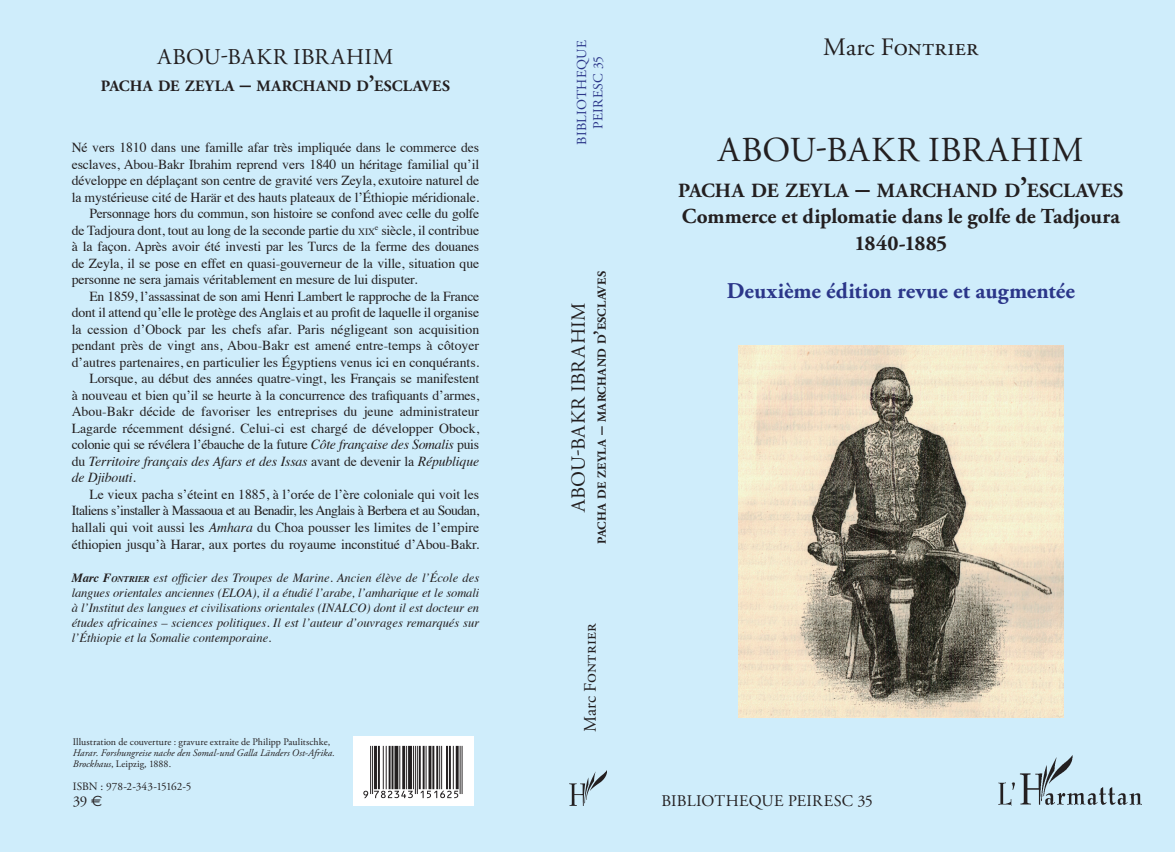
<style>
.page{position:relative;width:1175px;height:852px;background:#fff}
.page>*{position:absolute;margin:0;border:0;box-sizing:border-box;transform-origin:0 0}
.t1{font:35px "Adobe Garamond Pro";letter-spacing:.02em;color:#231f20}
.t2{font:25px "Adobe Garamond Pro";letter-spacing:.01em;color:#231f20}
.t3{font:700 22.5px "Adobe Garamond Pro";color:#2b3689}
.t4{font:22.5px "Adobe Garamond Pro";letter-spacing:.02em;color:#231f20}
.t5{font:700 21.25px/27px "Adobe Garamond Pro";color:#231f20;text-align:center}
.t6{font:700 20.12px "Adobe Garamond Pro";letter-spacing:.025em;color:#231f20}
.t7{font:20px "Adobe Garamond Pro";letter-spacing:.01em;color:#231f20}
.t8{font:17.5px "Adobe Garamond Pro";letter-spacing:.01em;color:#231f20}
.t9{font:16.25px "Adobe Garamond Pro";letter-spacing:.015em;color:#231f20}
.t10{font:700 15.75px "Adobe Garamond Pro";letter-spacing:.025em;color:#231f20}
.t11{font:15px "Adobe Garamond Pro";color:#231f20}
.t12{font:13.75px/16.5px "Times";letter-spacing:-.01em;color:#231f20;text-align:justify}
.t13{font:13.75px/16.5px "Adobe Garamond Pro";letter-spacing:.02em;color:#2b3689;text-align:center}
.t14{font:italic 12.5px/15px "Times";color:#231f20;text-align:justify}
.t15{font:700 12.25px "Adobe Garamond Pro";letter-spacing:.02em;color:#231f20}
.t16{font:11.25px "Adobe Garamond Pro";letter-spacing:-.005em;color:#231f20}
.t17{font:10px/10.8px "Adobe Garamond Pro";letter-spacing:.01em;color:#231f20}
.s1{font-size:22.5px}
.s2{font-size:9.62px}
.s3{font-style:italic}
.s4{font-weight:700}
.s5{font-weight:700;font-size:8.75px}
.s6{font-family:"Euro Sans"}
.s7{font-size:17.5px}
.s8{font-size:28.75px}
</style>
<div class="page">
<div style="left:0;top:0;width:1175px;height:851px;background:#cfedfb"></div>
<img style="left:999px;top:755px;width:142px;height:50px">
<div style="left:354px;top:736px;width:120px;height:69px;background:#fff"></div>
<img style="left:569px;top:770px;width:38px;height:35px">
<svg style="left:363px;top:745px;width:100px;height:52px"></svg>
<img style="left:738px;top:345px;width:326px;height:372px">
<p class="t4" style="left:158px;top:44px;width:237px">ABOU-BAKR IBRAHIM</p>
<p class="t10" style="left:101px;top:77px;width:351px">PACHA DE ZEYLA <span class="s1">–</span> MARCHAND D<span class="s1">’</span>ESCLAVES</p>
<p class="t12" style="left:72px;top:138px;width:409px">Né vers 1810 dans une famille afar très impliquée dans le commerce des esclaves, Abou-Bakr Ibrahim reprend vers 1840 un héritage familial qu’il développe en déplaçant son centre de gravité vers Zeyla, exutoire naturel de la mystérieuse cité de Harär et des hauts plateaux de l’Éthiopie méridionale.</p>
<p class="t12" style="left:72px;top:204px;width:409px;text-indent:18px">Personnage hors du commun, son histoire se confond avec celle du golfe de Tadjoura dont, tout au long de la seconde partie du <span class="s2">xix</span><sup>e</sup> siècle, il contribue à la façon. Après avoir été investi par les Turcs de la ferme des douanes de Zeyla, il se pose en effet en quasi-gouverneur de la ville, situation que personne ne sera jamais véritablement en mesure de lui disputer.</p>
<p class="t12" style="left:72px;top:286px;width:409px;text-indent:18px">En 1859, l’assassinat de son ami Henri Lambert le rapproche de la France dont il attend qu’elle le protège des Anglais et au profit de laquelle il organise la cession d’Obock par les chefs afar. Paris négligeant son acquisition pendant près de vingt ans, Abou-Bakr est amené entre-temps à côtoyer d’autres partenaires, en particulier les Égyptiens venus ici en conquérants.</p>
<p class="t12" style="left:72px;top:369px;width:409px;text-indent:18px">Lorsque, au début des années quatre-vingt, les Français se manifestent à nouveau et bien qu’il se heurte à la concurrence des trafiquants d’armes, Abou-Bakr décide de favoriser les entreprises du jeune administrateur Lagarde récemment désigné. Celui-ci est chargé de développer Obock, colonie qui se révélera l’ébauche de la future <span class="s3">Côte française des Somalis</span> puis du <span class="s3">Territoire français des Afars et des Issas</span> avant de devenir la <span class="s3">République de Djibouti</span>.</p>
<p class="t12" style="left:72px;top:484px;width:409px;text-indent:18px">Le vieux pacha s’éteint en 1885, à l’orée de l’ère coloniale qui voit les Italiens s’installer à Massaoua et au Benadir, les Anglais à Berbera et au Soudan, hallali qui voit aussi les <span class="s3">Amhara</span> du Choa pousser les limites de l’empire éthiopien jusqu’à Harar, aux portes du royaume inconstitué d’Abou-Bakr.</p>
<p class="t14" style="left:72px;top:569px;width:409px"><span class="s4">Marc F</span><span class="s5">ONTRIER</span> est officier des Troupes de Marine. Ancien élève de l’École des langues orientales anciennes (ELOA), il a étudié l’arabe, l’amharique et le somali à l’Institut des langues et civilisations orientales (INALCO) dont il est docteur en études africaines – sciences politiques. Il est l’auteur d’ouvrages remarqués sur l’Éthiopie et la Somalie contemporaine.</p>
<p class="t17" style="left:73px;top:736px;width:264px">Illustration de couverture : gravure extraite de Philipp Paulitschke,<br><span class="s3">Harar. Forshungreise nache den Somal-und Galla Länders Ost-Afrika.<br>Brockhaus</span>, Leipzig, 1888.</p>
<p class="t16" style="left:73px;top:779px;width:120px">ISBN : 978-2-343-15162-5</p>
<p class="t11" style="left:73px;top:791px;width:31px">39 <span class="s6">E</span></p>
<p class="t13" style="left:574px;top:144px;width:106px;rotate:-90deg">BIBLIOTHEQUE<br>PEIRESC 35</p>
<p class="t7" style="left:567px;top:512px;width:211px;rotate:-90deg">ABOU-BAKR IBRAHIM</p>
<p class="t15" style="left:595px;top:543px;width:274px;rotate:-90deg">PACHA DE ZEYLA <span class="s7">–</span> MARCHAND D<span class="s7">’</span>ESCLAVES</p>
<p class="t8" style="left:580px;top:732px;width:111px;rotate:-90deg">Marc Fontrier</p>
<p class="t2" style="left:823px;top:32px;width:157px">Marc Fontrier</p>
<p class="t1" style="left:718px;top:129px;width:367px">ABOU-BAKR IBRAHIM</p>
<p class="t6" style="left:678px;top:179px;width:447px">PACHA DE ZEYLA <span class="s8">–</span> MARCHAND D<span class="s8">’</span>ESCLAVES</p>
<p class="t5" style="left:682px;top:203px;width:439px">Commerce et diplomatie dans le golfe de Tadjoura<br>1840-1885</p>
<p class="t3" style="left:727px;top:278px;width:349px">Deuxième édition revue et augmentée</p>
<p class="t9" style="left:661px;top:790px;width:213px">BIBLIOTHEQUE PEIRESC 35</p>
</div>
